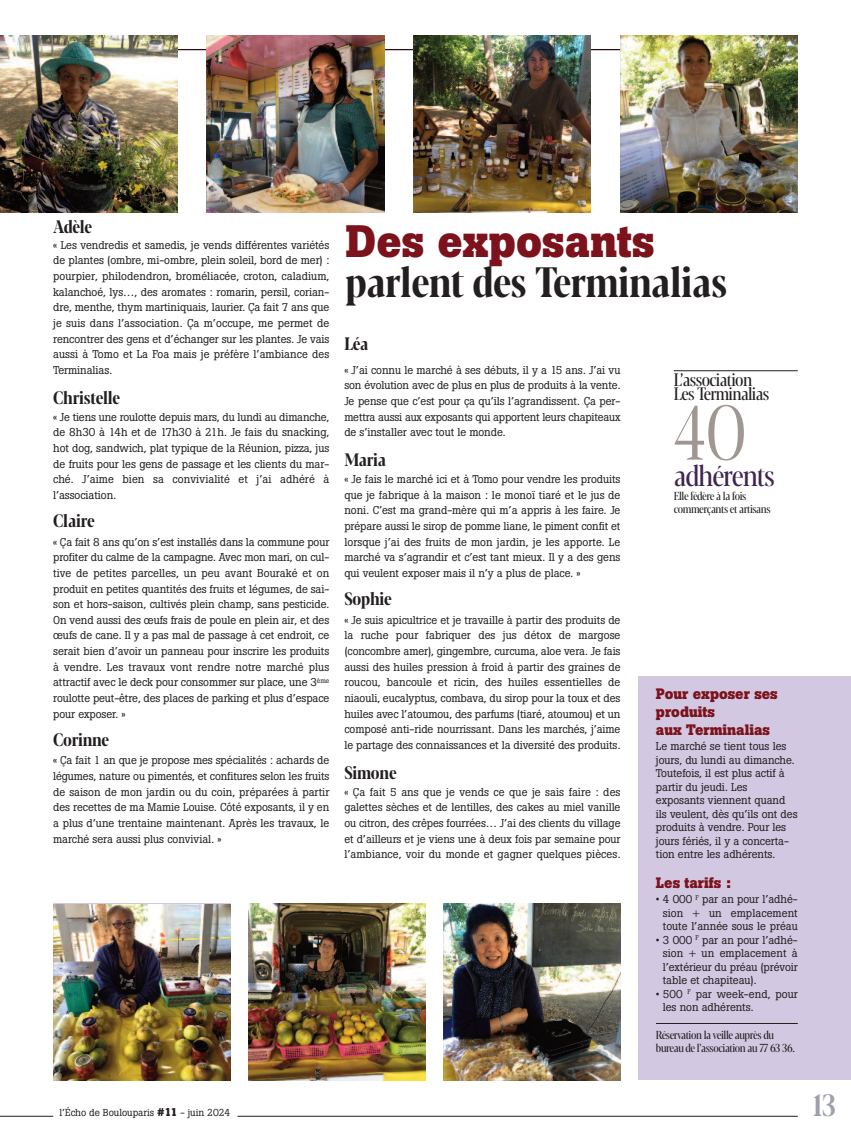
<style>
.page{position:relative;width:851px;height:1134px;background:#fff}
.page>*{position:absolute;margin:0;border:0;box-sizing:border-box;transform-origin:0 0}
.t1{font:300 75px "Blacker Pro Cond Dis";color:#a19692}
.t2{font:700 45px "Boton";color:#7c131c}
.t3{font:700 41.25px "Blacker Pro Cond Dis";letter-spacing:-.01em;color:#231f20}
.t4{font:500 30px "Blacker Pro Cond Dis";color:#9d9fad}
.t5{font:28.75px "Blacker Pro Cond Dis";letter-spacing:-.035em;color:#402451}
.t6{font:700 17.5px "Blacker Pro Cond Dis";letter-spacing:-.01em;color:#231f20}
.t7{font:17.5px/13.8px "Blacker Pro Cond Dis";letter-spacing:-.035em;color:#231f20}
.t8{font:700 15px/18px "Boton";color:#7c131c}
.t9{font:11.25px/15.6px "Boton";letter-spacing:-.005em;color:#231f20;text-align:justify}
.t10{font:11.25px/13.8px "Blacker Pro Cond Dis";letter-spacing:-.035em;color:#231f20}
.t11{font:10px "Boton";color:#231f20}
.s1{font-weight:700;font-size:11.25px}
</style>
<div class="page">
<div style="left:638px;top:677px;width:212px;height:403px;background:#d3c8e2"></div>
<hr style="left:0;top:49px;width:656px;height:1px;background:#2c0a16">
<hr style="left:0;top:1116px;width:53px;height:1px;background:#231f20">
<hr style="left:237px;top:1116px;width:560px;height:1px;background:#231f20">
<hr style="left:673px;top:370px;width:124px;height:1px;background:#231f20">
<hr style="left:656px;top:1023px;width:141px;height:1px;background:#231f20">
<img style="left:0;top:35px;width:177px;height:178px">
<img style="left:207px;top:35px;width:177px;height:178px">
<img style="left:413px;top:35px;width:178px;height:178px">
<img style="left:620px;top:35px;width:177px;height:178px">
<img style="left:53px;top:904px;width:177px;height:177px">
<img style="left:248px;top:904px;width:177px;height:177px">
<img style="left:443px;top:904px;width:177px;height:177px">
<h3 class="t6" style="left:53px;top:216px;width:40px">adèle</h3>
<p class="t9" style="left:53px;top:238px;width:277px">« Les vendredis et samedis, je vends différentes variétés de plantes (ombre, mi-ombre, plein soleil, bord de mer) : pourpier, philodendron, broméliacée, croton, caladium, kalanchoé, lys…, des aromates : romarin, persil, corian&shy;dre, menthe, thym martiniquais, laurier. Ça fait 7 ans que je suis dans l’association. Ça m’occupe, me permet de rencontrer des gens et d’échanger sur les plantes. Je vais aussi à Tomo et La Foa mais je préfère l’ambiance des Terminalias.</p>
<h3 class="t6" style="left:53px;top:388px;width:68px">Christelle</h3>
<p class="t9" style="left:53px;top:410px;width:277px">« Je tiens une roulotte depuis mars, du lundi au dimanche, de 8h30 à 14h et de 17h30 à 21h. Je fais du snacking, hot dog, sandwich, plat typique de la Réunion, pizza, jus de fruits pour les gens de passage et les clients du mar&shy;ché. J’aime bien sa convivialité et j’ai adhéré à l’association.</p>
<h3 class="t6" style="left:53px;top:511px;width:43px">Claire</h3>
<p class="t9" style="left:53px;top:535px;width:277px">« Ça fait 8 ans qu’on s’est installés dans la commune pour profiter du calme de la campagne. Avec mon mari, on cul&shy;tive de petites parcelles, un peu avant Bouraké et on produit en petites quantités des fruits et légumes, de sai&shy;son et hors-saison, cultivés plein champ, sans pesticide.<br>On vend aussi des œufs frais de poule en plein air, et des œufs de cane. Il y a pas mal de passage à cet endroit, ce serait bien d’avoir un panneau pour inscrire les produits à vendre. Les travaux vont rendre notre marché plus attractif avec le deck pour consommer sur place, une 3<sup>ème </sup>roulotte peut-être, des places de parking et plus d’espace pour exposer. »</p>
<h3 class="t6" style="left:53px;top:729px;width:57px">Corinne</h3>
<p class="t9" style="left:53px;top:754px;width:277px">« Ça fait 1 an que je propose mes spécialités : achards de légumes, nature ou pimentés, et confitures selon les fruits de saison de mon jardin ou du coin, préparées à partir des recettes de ma Mamie Louise. Côté exposants, il y en a plus d’une trentaine maintenant. Après les travaux, le marché sera aussi plus convivial. »</p>
<h2 class="t2" style="left:345px;top:225px;width:311px">Des exposants</h2>
<h3 class="t3" style="left:345px;top:258px;width:383px">parlent des Terminalias</h3>
<h3 class="t6" style="left:344px;top:334px;width:26px">Léa</h3>
<p class="t9" style="left:344px;top:363px;width:277px">« J’ai connu le marché à ses débuts, il y a 15 ans. J’ai vu son évolution avec de plus en plus de produits à la vente.<br>Je pense que c’est pour ça qu’ils l’agrandissent. Ça per&shy;mettra aussi aux exposants qui apportent leurs chapiteaux de s’installer avec tout le monde.</p>
<h3 class="t6" style="left:344px;top:449px;width:43px">Maria</h3>
<p class="t9" style="left:344px;top:472px;width:277px">« Je fais le marché ici et à Tomo pour vendre les produits que je fabrique à la maison : le monoï tiaré et le jus de noni. C’est ma grand-mère qui m’a appris à les faire. Je prépare aussi le sirop de pomme liane, le piment confit et lorsque j’ai des fruits de mon jardin, je les apporte. Le marché va s’agrandir et c’est tant mieux. Il y a des gens qui veulent exposer mais il n’y a plus de place. »</p>
<h3 class="t6" style="left:344px;top:589px;width:49px">sophie</h3>
<p class="t9" style="left:344px;top:613px;width:277px">« Je suis apicultrice et je travaille à partir des produits de la ruche pour fabriquer des jus détox de margose (concombre amer), gingembre, curcuma, aloe vera. Je fais aussi des huiles pression à froid à partir des graines de roucou, bancoule et ricin, des huiles essentielles de niaouli, eucalyptus, combava, du sirop pour la toux et des huiles avec l’atoumou, des parfums (tiaré, atoumou) et un composé anti-ride nourrissant. Dans les marchés, j’aime le partage des connaissances et la diversité des produits.</p>
<h3 class="t6" style="left:344px;top:763px;width:54px">simone</h3>
<p class="t9" style="left:344px;top:785px;width:277px">« Ça fait 5 ans que je vends ce que je sais faire : des galettes sèches et de lentilles, des cakes au miel vanille ou citron, des crêpes fourrées… J’ai des clients du village et d’ailleurs et je viens une à deux fois par semaine pour l’ambiance, voir du monde et gagner quelques pièces.</p>
<h3 class="t7" style="left:673px;top:373px;width:97px">L’association<br>Les Terminalias</h3>
<h1 class="t1" style="left:673px;top:390px;width:74px">40</h1>
<h3 class="t5" style="left:673px;top:459px;width:103px">adhérents</h3>
<p class="t10" style="left:673px;top:489px;width:98px">Elle fédère à la fois commerçants et artisans</p>
<h3 class="t8" style="left:656px;top:686px;width:123px">Pour exposer ses produits<br>aux Terminalias</h3>
<p class="t9" style="left:656px;top:741px;width:143px;line-height:13.5px;text-align:left">Le marché se tient tous les jours, du lundi au dimanche.<br>Toutefois, il est plus actif à partir du jeudi. Les exposants viennent quand ils veulent, dès qu’ils ont des produits à vendre. Pour les jours fériés, il y a concerta&shy;tion entre les adhérents.</p>
<h3 class="t8" style="left:656px;top:875px;width:77px">Les tarifs :</h3>
<p class="t9" style="left:662px;top:894px;width:136px;line-height:13.5px;text-indent:-7px">• 4 000 <sup>F</sup> par an pour l’adhé&shy;sion + un emplacement toute l’année sous le préau</p>
<p class="t9" style="left:662px;top:934px;width:136px;line-height:13.5px;text-indent:-7px">• 3 000 <sup>F</sup> par an pour l’adhé&shy;sion + un emplacement à l’extérieur du préau (prévoir table et chapiteau).</p>
<p class="t9" style="left:662px;top:988px;width:136px;line-height:13.5px;text-indent:-7px">• 500 <sup>F</sup> par week-end, pour les non adhérents.</p>
<p class="t10" style="left:656px;top:1028px;width:140px">Réservation la veille auprès du bureau de l’association au 77 63 36.</p>
<p class="t11" style="left:60px;top:1109px;width:172px">l’Écho de Boulouparis <span class="s1">#11</span> - juin 2024</p>
<h3 class="t4" style="left:812px;top:1088px;width:25px">13</h3>
</div>
